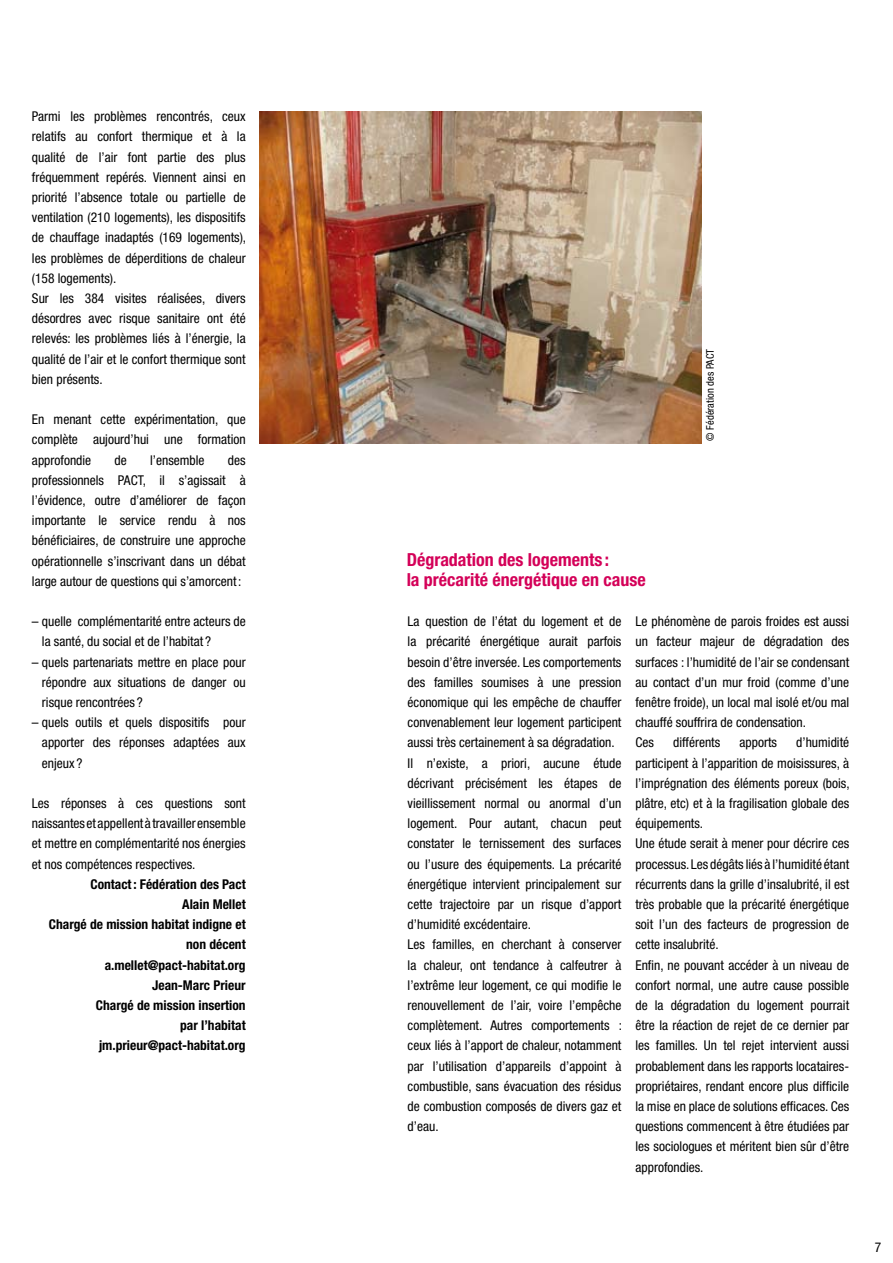
<style>
.page{position:relative;width:893px;height:1263px;background:#fff}
.page>*{position:absolute;margin:0;border:0;box-sizing:border-box;transform-origin:0 0}
.t1{font:700 condensed 18px/20.2px "Helvetica Neue";color:#d40058}
.t2{font:condensed 13.5px/20.2px "Helvetica Neue";color:#000}
.t3{font:700 condensed 13.5px/20.2px "Helvetica Neue";color:#000;text-align:right}
.t4{font:condensed 10.5px "Helvetica Neue";color:#000}
</style>
<div class="page">
<img style="left:259px;top:112px;width:443px;height:331px">
<p class="t2" style="left:32px;top:106px;width:216px">Parmi les problèmes rencontrés, ceux relatifs au confort thermique et à la qualité de l’air font partie des plus fréquemment repérés. Viennent ainsi en priorité l’absence totale ou partielle de ventilation (210 logements), les dispositifs de chauffage inadaptés (169 logements), les problèmes de déperditions de chaleur (158 logements).<br>Sur les 384 visites réalisées, divers désordres avec risque sanitaire ont été relevés: les problèmes liés à l’énergie, la qualité de l’air et le confort thermique sont bien présents.</p>
<p class="t2" style="left:32px;top:409px;width:215px;text-align:justify">En menant cette expérimentation, que complète aujourd’hui une formation approfondie</p>
<p class="t2" style="left:32px;top:450px;width:215px;text-align:justify;text-indent:196px">des professionnels PACT, il s’agissait à l’évidence, outre d’améliorer de façon importante le service rendu à nos bénéficiaires, de construire une approche opérationnelle s’inscrivant dans un débat large autour de questions qui s’amorcent:</p>
<p class="t2" style="left:42px;top:611px;width:205px;text-indent:-10px">– quelle complémentarité entre acteurs de la santé, du social et de l’habitat ?</p>
<p class="t2" style="left:42px;top:651px;width:205px;text-align:justify;text-indent:-10px">– quels partenariats mettre en place pour répondre aux situations de danger ou risque rencontrées ?</p>
<p class="t2" style="left:42px;top:712px;width:205px;text-align:justify;text-indent:-10px">– quels outils et quels dispositifs pour apporter des réponses adaptées aux enjeux ?</p>
<p class="t2" style="left:32px;top:793px;width:215px;text-align:justify">Les réponses à ces questions sont naissantes et appellent à travailler ensemble et mettre en complémentarité nos énergies et nos compétences respectives.</p>
<p class="t3" style="left:49px;top:874px;width:198px">Contact: Fédération des Pact<br>Alain Mellet<br>Chargé de mission habitat indigne et non décent a.mellet@pact-habitat.org<br>Jean-Marc Prieur<br>Chargé de mission insertion<br>par l’habitat jm.prieur@pact-habitat.org</p>
<p class="t2" style="left:115px;top:450px;width:14px">de</p>
<p class="t2" style="left:150px;top:450px;width:56px">l’ensemble</p>
<p class="t4" style="left:704px;top:441px;width:93px;rotate:-90deg">© Fédération des PACT</p>
<h1 class="t1" style="left:407px;top:549px;width:241px">Dégradation des logements :<br>la précarité énergétique en cause</h1>
<p class="t2" style="left:408px;top:611px;width:216px">La question de l’état du logement et de la précarité énergétique aurait parfois besoin d’être inversée. Les comportements des familles soumises à une pression économique qui les empêche de chauffer convenablement leur logement participent aussi très certainement à sa dégradation.<br>Il n’existe, a priori, aucune étude décrivant précisément les étapes de vieillissement normal ou anormal d’un logement. Pour autant, chacun peut constater le ternissement des surfaces ou l’usure des équipements. La précarité énergétique intervient principalement sur cette trajectoire par un risque d’apport d’humidité excédentaire.<br>Les familles, en cherchant à conserver la chaleur, ont tendance à calfeutrer à l’extrême leur logement, ce qui modifie le renouvellement de l’air, voire l’empêche complètement. Autres comportements : ceux liés à l’apport de chaleur, notamment par l’utilisation d’appareils d’appoint à combustible, sans évacuation des résidus de combustion composés de divers gaz et d’eau.</p>
<p class="t2" style="left:635px;top:611px;width:215px">Le phénomène de parois froides est aussi un facteur majeur de dégradation des surfaces : l’humidité de l’air se condensant au contact d’un mur froid (comme d’une fenêtre froide), un local mal isolé et/ou mal chauffé souffrira de condensation.<br>Ces</p>
<p class="t2" style="left:635px;top:732px;width:216px;text-indent:161px">d’humidité participent à l’apparition de moisissures, à l’imprégnation des éléments poreux (bois, plâtre, etc) et à la fragilisation globale des équipements.<br>Une étude serait à mener pour décrire ces processus. Les dégâts liés à l’humidité étant récurrents dans la grille d’insalubrité, il est très probable que la précarité énergétique soit l’un des facteurs de progression de cette insalubrité.<br>Enfin, ne pouvant accéder à un niveau de confort normal, une autre cause possible de la dégradation du logement pourrait être la réaction de rejet de ce dernier par les familles. Un tel rejet intervient aussi probablement dans les rapports locataires&shy;propriétaires, rendant encore plus difficile la mise en place de solutions efficaces. Ces questions commencent à être étudiées par les sociologues et méritent bien sûr d’être approfondies.</p>
<p class="t2" style="left:673px;top:732px;width:49px">différents</p>
<p class="t2" style="left:739px;top:732px;width:39px">apports</p>
<p class="t2" style="left:875px;top:1237px;width:8px">7</p>
</div>
